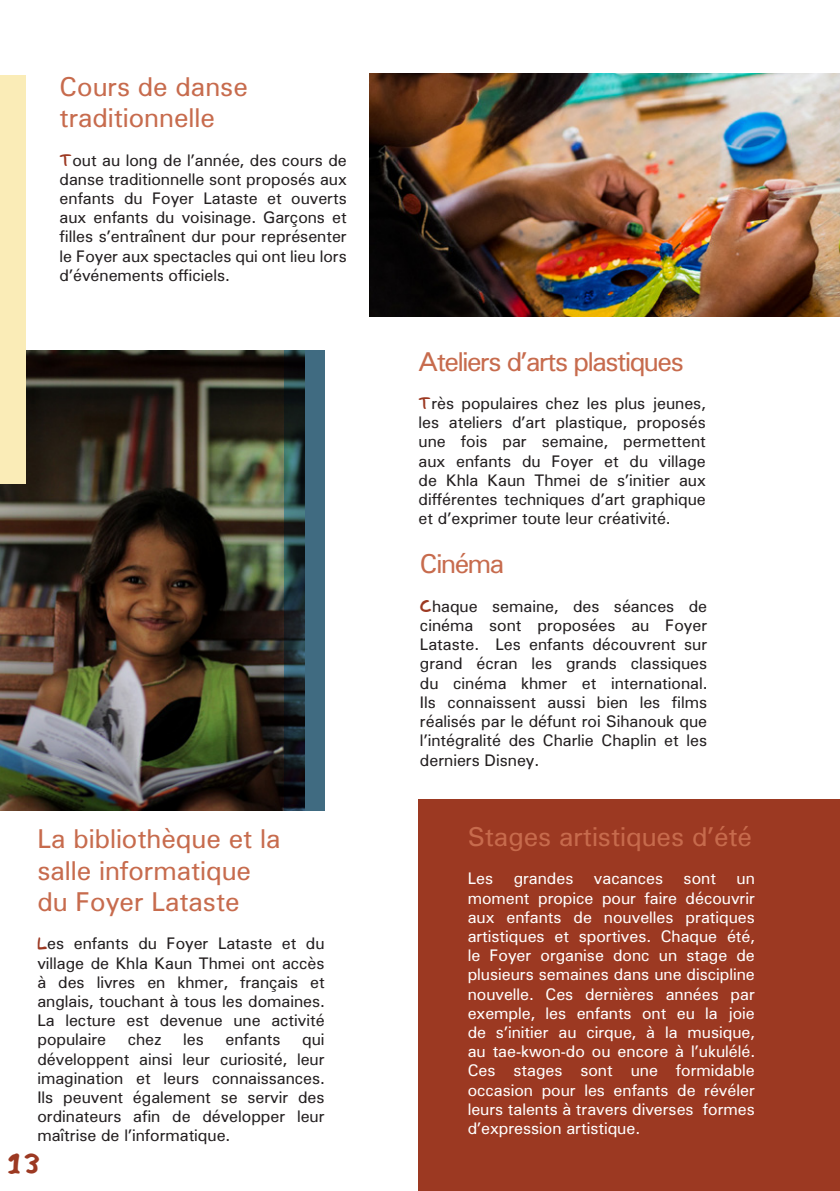
<style>
.page{position:relative;width:840px;height:1191px;background:#fff}
.page>*{position:absolute;margin:0;border:0;box-sizing:border-box;transform-origin:0 0}
.t1{font:28px "Child's Play";color:#9c3922}
.t2{font:26px/31.2px "Free Universal";color:#c76b4d}
.t3{font:26px "Free Universal";letter-spacing:-.05em;color:#c76b4d}
.t4{font:16px/19.2px "Free Universal";color:#231f20;text-align:justify}
.t5{font:16px/19.2px "Free Universal";color:#fff;text-align:justify}
.s1{font-family:"Child's Play";color:#9c3922}
</style>
<div class="page">
<img style="left:0;top:350px;width:284px;height:460px">
<div style="left:0;top:75px;width:26px;height:408px;background:#faecb7"></div>
<svg style="left:284px;top:350px;width:40px;height:460px;background:#2a4650"></svg>
<div style="left:418px;top:799px;width:421px;height:392px;background:#9c3922"></div>
<img style="left:369px;top:74px;width:470px;height:242px">
<p class="t2" style="left:60px;top:70px;width:190px">Cours de danse</p>
<p class="t2" style="left:60px;top:101px;width:157px">traditionnelle</p>
<p class="t4" style="left:60px;top:150px;width:288px"><span class="s1">T</span>out au long de l’année, des cours de danse traditionnelle sont proposés aux enfants du Foyer Lataste et ouverts aux enfants du voisinage. Garçons et filles s’entraînent dur pour représenter le Foyer aux spectacles qui ont lieu lors d’événements officiels.</p>
<p class="t2" style="left:37px;top:822px;width:244px">La bibliothèque et la salle informatique</p>
<p class="t2" style="left:37px;top:885px;width:204px">du Foyer Lataste</p>
<p class="t4" style="left:37px;top:933px;width:288px"><span class="s1">L</span>es enfants du Foyer Lataste et du village de Khla Kaun Thmei ont accès à des livres en khmer, français et anglais, touchant à tous les domaines.<br>La lecture est devenue une activité populaire</p>
<p class="t4" style="left:128px;top:1029px;width:35px">chez</p>
<p class="t4" style="left:183px;top:1029px;width:22px">les</p>
<p class="t4" style="left:225px;top:1029px;width:56px">enfants</p>
<p class="t4" style="left:37px;top:1029px;width:288px;text-indent:264px">qui développent ainsi leur curiosité, leur imagination et leurs connaissances.<br>Ils peuvent également se servir des ordinateurs afin de développer leur maîtrise de l’informatique.</p>
<h1 class="t1" style="left:8px;top:1150px;width:35px">13</h1>
<p class="t3" style="left:418px;top:343px;width:266px">Ateliers d’arts plastiques</p>
<p class="t4" style="left:418px;top:393px;width:288px"><span class="s1">T</span>rès populaires chez les plus jeunes, les ateliers d’art plastique, proposés une fois par semaine, permettent aux enfants du Foyer et du village de Khla Kaun Thmei de s’initier aux différentes techniques d’art graphique et d’exprimer toute leur créativité.</p>
<p class="t2" style="left:420px;top:547px;width:86px">Cinéma</p>
<p class="t4" style="left:420px;top:596px;width:288px"><span class="s1">C</span>haque semaine, des séances de cinéma sont proposées au Foyer Lataste. Les enfants découvrent sur grand écran les grands classiques du cinéma khmer et international.<br>Ils connaissent aussi bien les films réalisés par le défunt roi Sihanouk que l’intégralité des Charlie Chaplin et les derniers Disney.</p>
<p class="t2" style="left:467px;top:820px;width:286px">Stages artistiques d’été</p>
<p class="t5" style="left:467px;top:868px;width:27px">Les</p>
<p class="t5" style="left:513px;top:868px;width:61px">grandes</p>
<p class="t5" style="left:593px;top:868px;width:71px">vacances</p>
<p class="t5" style="left:683px;top:868px;width:34px">sont</p>
<p class="t5" style="left:467px;top:868px;width:288px;text-indent:269px">un moment propice pour faire découvrir aux enfants de nouvelles pratiques artistiques et sportives. Chaque été, le Foyer organise donc un stage de plusieurs semaines dans une discipline nouvelle. Ces dernières années par exemple, les enfants ont eu la joie de s’initier au cirque, à la musique, au tae-kwon-do ou encore à l’ukulélé.<br>Ces stages sont une formidable occasion pour les enfants de révéler leurs talents à travers diverses formes d’expression artistique.</p>
</div>
